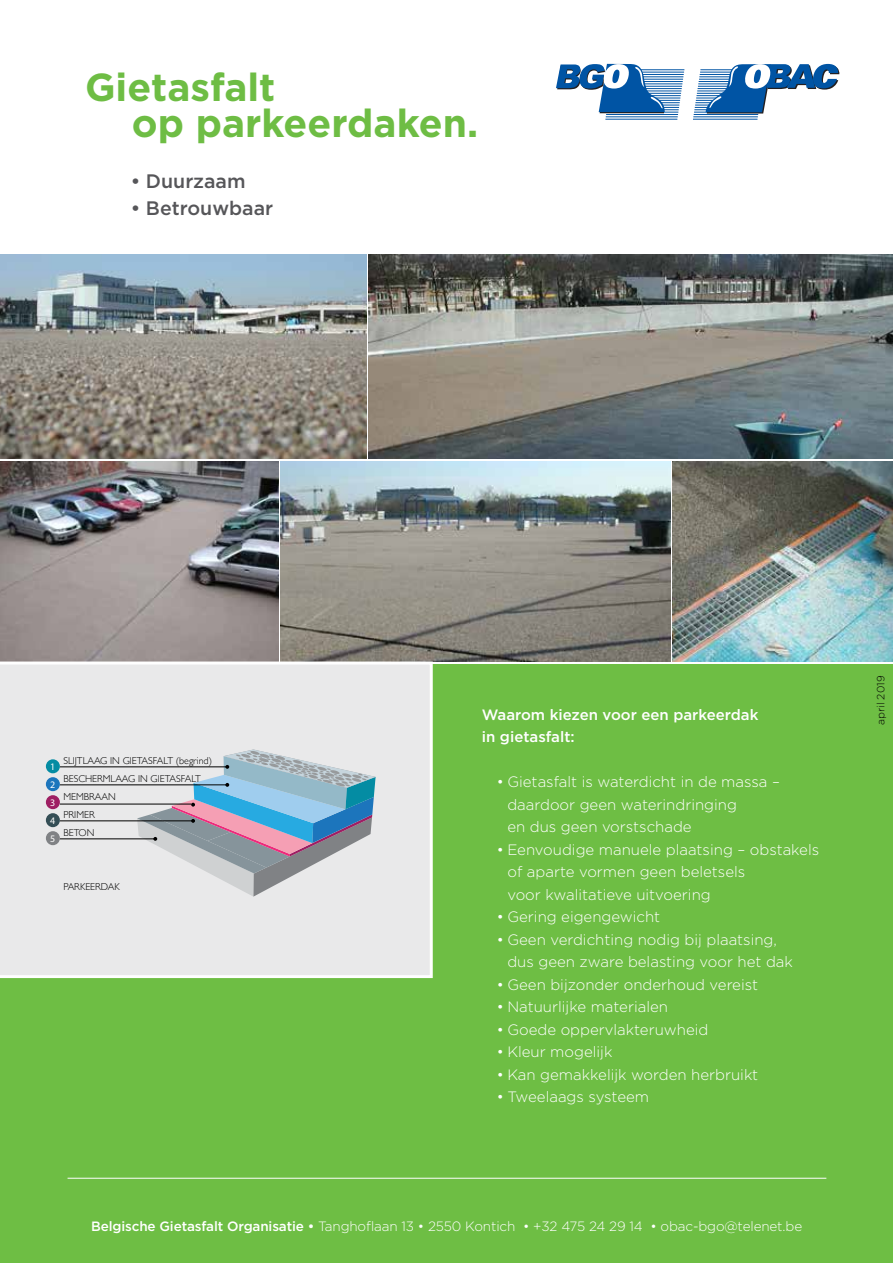
<style>
.page{position:relative;width:893px;height:1263px;background:#fff}
.page>*{position:absolute;margin:0;border:0;box-sizing:border-box;transform-origin:0 0}
.t1{font:700 39px/36px "Gotham";color:#6ebd44}
.t2{font:500 19.5px "Gotham";color:#565659}
.t3{font:300 15px/22.5px "Gotham";color:#fff}
.t4{font:500 15px/22.5px "Gotham";color:#fff}
.t5{font:300 13.5px "Gotham";letter-spacing:-.01em;color:#fff}
.t6{font:300 10.5px "Gotham";color:#000}
.t7{font:300 9.9px/18px "Gill Sans";color:#000}
.t8{font:9.9px/18px "Myriad Pro";color:#fff;text-align:justify}
.s1{font-weight:500}
</style>
<div class="page">
<img style="left:281px;top:461px;width:389px;height:200px">
<div style="left:0;top:664px;width:893px;height:599px;background:#6ebe44"></div>
<hr style="left:693px;top:119px;width:64px;height:1px;background:#0054a4">
<hr style="left:693px;top:117px;width:65px;height:1px;background:#0054a4">
<hr style="left:694px;top:114px;width:64px;height:1px;background:#0054a4">
<hr style="left:694px;top:112px;width:65px;height:1px;background:#0054a4">
<hr style="left:694px;top:109px;width:65px;height:1px;background:#0054a4">
<hr style="left:695px;top:107px;width:64px;height:1px;background:#0054a4">
<hr style="left:695px;top:105px;width:65px;height:1px;background:#0054a4">
<hr style="left:695px;top:102px;width:65px;height:1px;background:#0054a4">
<hr style="left:696px;top:100px;width:64px;height:1px;background:#0054a4">
<hr style="left:696px;top:98px;width:65px;height:1px;background:#0054a4">
<hr style="left:696px;top:95px;width:65px;height:1px;background:#0054a4">
<hr style="left:697px;top:93px;width:64px;height:1px;background:#0054a4">
<hr style="left:697px;top:91px;width:65px;height:1px;background:#0054a4">
<hr style="left:698px;top:88px;width:64px;height:1px;background:#0054a4">
<hr style="left:698px;top:86px;width:64px;height:1px;background:#0054a4">
<hr style="left:698px;top:84px;width:65px;height:1px;background:#0054a4">
<hr style="left:699px;top:81px;width:64px;height:1px;background:#0054a4">
<hr style="left:699px;top:79px;width:64px;height:1px;background:#0054a4">
<hr style="left:699px;top:77px;width:65px;height:1px;background:#0054a4">
<hr style="left:700px;top:74px;width:64px;height:1px;background:#0054a4">
<hr style="left:700px;top:72px;width:65px;height:1px;background:#0054a4">
<hr style="left:700px;top:69px;width:65px;height:1px;background:#0054a4">
<hr style="left:605px;top:119px;width:72px;height:1px;background:#0054a4">
<hr style="left:606px;top:117px;width:72px;height:1px;background:#0054a4">
<hr style="left:606px;top:114px;width:72px;height:1px;background:#0054a4">
<hr style="left:606px;top:112px;width:72px;height:1px;background:#0054a4">
<hr style="left:607px;top:109px;width:72px;height:1px;background:#0054a4">
<hr style="left:607px;top:107px;width:72px;height:1px;background:#0054a4">
<hr style="left:607px;top:105px;width:72px;height:1px;background:#0054a4">
<hr style="left:608px;top:102px;width:72px;height:1px;background:#0054a4">
<hr style="left:608px;top:100px;width:72px;height:1px;background:#0054a4">
<hr style="left:608px;top:98px;width:72px;height:1px;background:#0054a4">
<hr style="left:609px;top:95px;width:72px;height:1px;background:#0054a4">
<hr style="left:609px;top:93px;width:72px;height:1px;background:#0054a4">
<hr style="left:609px;top:91px;width:72px;height:1px;background:#0054a4">
<hr style="left:610px;top:88px;width:72px;height:1px;background:#0054a4">
<hr style="left:610px;top:86px;width:72px;height:1px;background:#0054a4">
<hr style="left:610px;top:84px;width:72px;height:1px;background:#0054a4">
<hr style="left:611px;top:81px;width:72px;height:1px;background:#0054a4">
<hr style="left:611px;top:79px;width:72px;height:1px;background:#0054a4">
<hr style="left:611px;top:77px;width:72px;height:1px;background:#0054a4">
<hr style="left:612px;top:74px;width:72px;height:1px;background:#0054a4">
<hr style="left:612px;top:72px;width:72px;height:1px;background:#0054a4">
<hr style="left:612px;top:69px;width:72px;height:1px;background:#0054a4">
<svg style="left:556px;top:64px;width:109px;height:49px"></svg>
<svg style="left:706px;top:64px;width:133px;height:50px"></svg>
<img style="left:0;top:461px;width:279px;height:200px">
<img style="left:0;top:255px;width:366px;height:204px">
<svg style="left:0;top:661px;width:433px;height:317px;background:#d9dde1"></svg>
<img style="left:673px;top:461px;width:220px;height:200px">
<img style="left:369px;top:255px;width:524px;height:204px">
<hr style="left:68px;top:1178px;width:758px;height:1px;background:#fff">
<h1 class="t1" style="left:132px;top:69px;width:348px;text-indent:-47px">Gietasfalt<br>op parkeerdaken.</h1>
<h2 class="t2" style="left:131px;top:169px;width:116px">• Duurzaam</h2>
<h2 class="t2" style="left:131px;top:196px;width:144px">• Betrouwbaar</h2>
<p class="t8" style="left:50px;top:757px;width:7px">1<br>2<br>3<br>4<br>5</p>
<p class="t7" style="left:63px;top:751px;width:150px">SLIJTLAAG IN GIETASFALT (begrind)<br>BESCHERMLAAG IN GIETASFALT<br>MEMBRAAN<br>PRIMER<br>BETON</p>
<p class="t7" style="left:63px;top:877px;width:58px">PARKEERDAK</p>
<p class="t4" style="left:482px;top:703px;width:278px">Waarom kiezen voor een parkeerdak in gietasfalt:</p>
<p class="t3" style="left:507px;top:770px;width:274px;text-indent:-10px">• Gietasfalt is waterdicht in de massa – daardoor geen waterindringing<br>en dus geen vorstschade</p>
<p class="t3" style="left:507px;top:838px;width:313px;text-indent:-10px">• Eenvoudige manuele plaatsing – obstakels of aparte vormen geen beletsels<br>voor kwalitatieve uitvoering</p>
<p class="t3" style="left:497px;top:905px;width:165px">• Gering eigengewicht</p>
<p class="t3" style="left:507px;top:928px;width:287px;text-indent:-10px">• Geen verdichting nodig bij plaatsing, dus geen zware belasting voor het dak</p>
<p class="t3" style="left:497px;top:973px;width:263px">• Geen bijzonder onderhoud vereist</p>
<p class="t3" style="left:497px;top:995px;width:173px">• Natuurlijke materialen</p>
<p class="t3" style="left:497px;top:1018px;width:213px">• Goede oppervlakteruwheid</p>
<p class="t3" style="left:497px;top:1040px;width:117px">• Kleur mogelijk</p>
<p class="t3" style="left:497px;top:1063px;width:263px">• Kan gemakkelijk worden herbruikt</p>
<p class="t3" style="left:497px;top:1085px;width:154px">• Tweelaags systeem</p>
<p class="t5" style="left:91px;top:1217px;width:712px"><span class="s1">Belgische Gietasfalt Organisatie •</span> Tanghoflaan 13 • 2550 Kontich • +32 475 24 29 14 • obac-bgo@telenet.be</p>
<p class="t6" style="left:874px;top:725px;width:51px;rotate:-90deg">april 2019</p>
</div>
